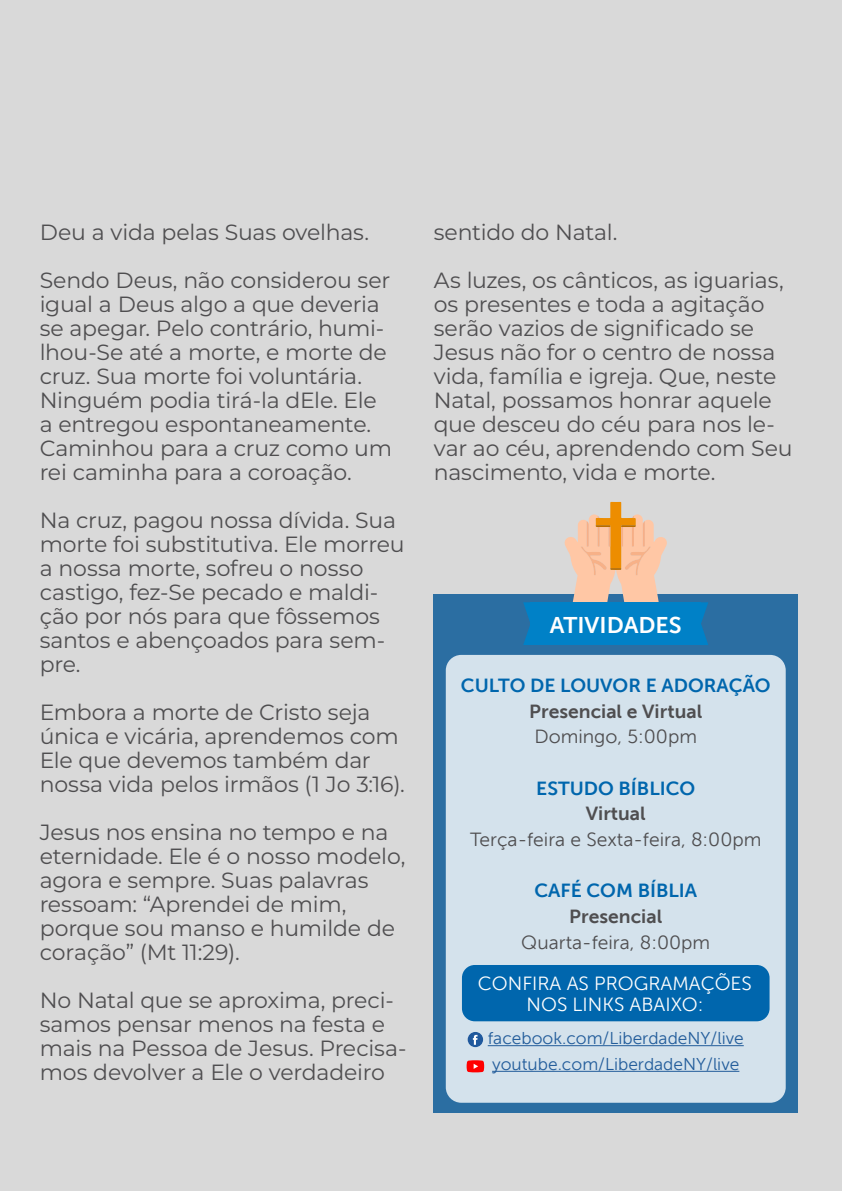
<style>
.page{position:relative;width:842px;height:1191px;background:#d9d9d9}
.page>*{position:absolute;margin:0;border:0;box-sizing:border-box;transform-origin:0 0}
.t1{font:22.8px "Museo Sans 700";color:#fff}
.t2{font:22px/24px "Montserrat";letter-spacing:-.01em;color:#4f4e50}
.t3{font:19px "Museo Sans 300";color:#4f4e50}
.t4{font:19px "Museo Sans 700";color:#0066ad}
.t5{font:19px/21.2px "Museo Sans 300";color:#fff;text-align:center}
.t6{font:19px "Museo Sans 700";color:#4f4e50}
.t7{font:17.2px/25.6px "Museo Sans 300";color:#235d9b}
</style>
<div class="page">
<div style="left:434px;top:593px;width:364px;height:519px;background:#2b6ea2"></div>
<div style="left:446px;top:655px;width:340px;height:447px;background:#d4e2ec;border-radius:15px"></div>
<svg style="left:564px;top:502px;width:103px;height:100px"></svg>
<hr style="left:488px;top:1045px;width:256px;height:1px;background:#235d9b">
<hr style="left:492px;top:1070px;width:247px;height:1px;background:#235d9b">
<div style="left:462px;top:965px;width:307px;height:56px;background:#0066ad;border-radius:13px"></div>
<svg style="left:467px;top:1060px;width:17px;height:12px"></svg>
<div style="left:468px;top:1032px;width:15px;height:15px;background:#20599d;border-radius:50%"></div>
<svg style="left:473px;top:1035px;width:4px;height:9px"></svg>
<div style="left:531px;top:602px;width:170px;height:43px;background:#0081c7"></div>
<svg style="left:523px;top:602px;width:8px;height:43px"></svg>
<svg style="left:701px;top:602px;width:7px;height:43px"></svg>
<p class="t2" style="left:40px;top:207px;width:352px;line-height:48px">Deu a vida pelas Suas ovelhas.<br>Sendo Deus, não considerou ser</p>
<p class="t2" style="left:40px;top:291px;width:354px">igual a Deus algo a que deveria se apegar. Pelo contrário, humi&shy;lhou-Se até a morte, e morte de cruz. Sua morte foi voluntária.<br>Ninguém podia tirá-la dEle. Ele a entregou espontaneamente.<br>Caminhou para a cruz como um rei caminha para a coroação.</p>
<p class="t2" style="left:40px;top:507px;width:366px">Na cruz, pagou nossa dívida. Sua morte foi substitutiva. Ele morreu a nossa morte, sofreu o nosso castigo, fez-Se pecado e maldi&shy;ção por nós para que fôssemos santos e abençoados para sem&shy;pre.</p>
<p class="t2" style="left:40px;top:699px;width:367px">Embora a morte de Cristo seja única e vicária, aprendemos com<br>Ele que devemos também dar nossa vida pelos irmãos (1 Jo 3:16).</p>
<p class="t2" style="left:40px;top:819px;width:367px">Jesus nos ensina no tempo e na eternidade. Ele é o nosso modelo, agora e sempre. Suas palavras ressoam: “Aprendei de mim, porque sou manso e humilde de coração” (Mt 11:29).</p>
<p class="t2" style="left:40px;top:987px;width:368px">No Natal que se aproxima, preci&shy;samos pensar menos na festa e mais na Pessoa de Jesus. Precisa&shy;mos devolver a Ele o verdadeiro</p>
<p class="t2" style="left:434px;top:207px;width:351px;line-height:48px">sentido do Natal.<br>As luzes, os cânticos, as iguarias,</p>
<p class="t2" style="left:434px;top:291px;width:360px">os presentes e toda a agitação serão vazios de significado se<br>Jesus não for o centro de nossa vida, família e igreja. Que, neste<br>Natal, possamos honrar aquele que desceu do céu para nos le&shy;var ao céu, aprendendo com Seu nascimento, vida e morte.</p>
<p class="t1" style="left:550px;top:612px;width:134px">ATIVIDADES</p>
<p class="t4" style="left:461px;top:675px;width:311px">CULTO DE LOUVOR E ADORAÇÃO</p>
<p class="t6" style="left:529px;top:700px;width:174px">Presencial e Virtual</p>
<p class="t3" style="left:534px;top:726px;width:164px">Domingo, 5:00pm</p>
<p class="t4" style="left:536px;top:777px;width:160px">ESTUDO BÍBLICO</p>
<p class="t6" style="left:586px;top:803px;width:61px">Virtual</p>
<p class="t3" style="left:470px;top:829px;width:293px">Terça-feira e Sexta-feira, 8:00pm</p>
<p class="t4" style="left:534px;top:880px;width:164px">CAFÉ COM BÍBLIA</p>
<p class="t6" style="left:569px;top:905px;width:94px">Presencial</p>
<p class="t3" style="left:521px;top:931px;width:190px">Quarta-feira, 8:00pm</p>
<p class="t5" style="left:478px;top:973px;width:276px">CONFIRA AS PROGRAMAÇÕES<br>NOS LINKS ABAIXO:</p>
<p class="t7" style="left:488px;top:1025px;width:257px">facebook.com/LiberdadeNY/live youtube.com/LiberdadeNY/live</p>
</div>
